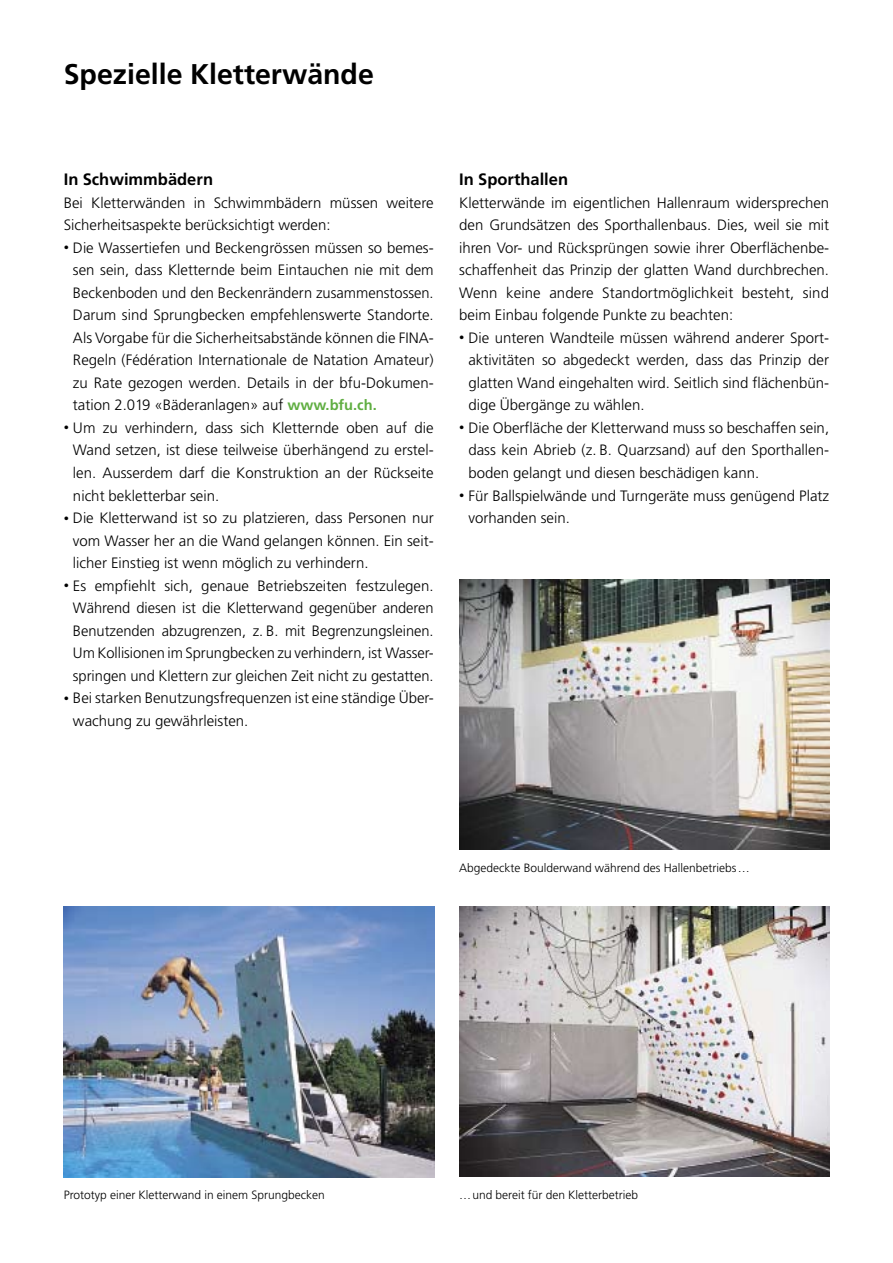
<style>
.page{position:relative;width:893px;height:1263px;background:#fff}
.page>*{position:absolute;margin:0;border:0;box-sizing:border-box;transform-origin:0 0}
.t1{font:700 28.5px "Frutiger";color:#000}
.t2{font:700 16.5px "Frutiger";color:#000}
.t3{font:300 15px/22.5px "Frutiger";color:#000;text-align:justify}
.t4{font:300 12px "Frutiger";color:#000}
.s1{font-size:10.5px}
.s2{font-weight:700;font-size:14.7px;color:#60ae42}
</style>
<div class="page">
<img style="left:459px;top:579px;width:370px;height:271px">
<img style="left:459px;top:906px;width:370px;height:271px">
<img style="left:64px;top:906px;width:371px;height:271px">
<h1 class="t1" style="left:64px;top:57px;width:312px">Spezielle Kletterwände</h1>
<p class="t2" style="left:64px;top:170px;width:151px">In Schwimmbädern</p>
<p class="t3" style="left:64px;top:191px;width:371px">Bei Kletterwänden in Schwimmbädern müssen weitere<br>Sicherheitsaspekte berücksichtigt werden:</p>
<p class="t3" style="left:73px;top:236px;width:362px;text-indent:-9px"><span class="s1">•</span> Die Wassertiefen und Beckengrössen müssen so bemes&shy;sen sein, dass Kletternde beim Eintauchen nie mit dem Beckenboden und den Beckenrändern zusammenstossen.<br>Darum sind Sprungbecken empfehlenswerte Standorte.<br>Als Vorgabe für die Sicherheitsabstände können die FINA-Regeln (Fédération Internationale de Natation Amateur) zu Rate gezogen werden. Details in der bfu-Dokumen&shy;tation 2.019 «Bäderanlagen» auf <span class="s2">www.bfu.ch.</span></p>
<p class="t3" style="left:73px;top:416px;width:362px;text-indent:-9px"><span class="s1">•</span> Um zu verhindern, dass sich Kletternde oben auf die Wand setzen, ist diese teilweise überhängend zu erstel&shy;len. Ausserdem darf die Konstruktion an der Rückseite nicht bekletterbar sein.</p>
<p class="t3" style="left:73px;top:507px;width:362px;text-indent:-9px"><span class="s1">•</span> Die Kletterwand ist so zu platzieren, dass Personen nur vom Wasser her an die Wand gelangen können. Ein seit&shy;licher Einstieg ist wenn möglich zu verhindern.</p>
<p class="t3" style="left:73px;top:574px;width:362px;text-indent:-9px"><span class="s1">•</span> Es empfiehlt sich, genaue Betriebszeiten festzulegen.<br>Während diesen ist die Kletterwand gegenüber anderen Benutzenden abzugrenzen, z. B. mit Begrenzungsleinen.<br>Um Kollisionen im Sprungbecken zu verhindern, ist Wasser&shy;springen und Klettern zur gleichen Zeit nicht zu gestatten.</p>
<p class="t3" style="left:73px;top:687px;width:362px;text-indent:-9px"><span class="s1">•</span> Bei starken Benutzungsfrequenzen ist eine ständige Über&shy;wachung zu gewährleisten.</p>
<p class="t2" style="left:459px;top:170px;width:110px">In Sporthallen</p>
<p class="t3" style="left:459px;top:191px;width:371px">Kletterwände im eigentlichen Hallenraum widersprechen den Grundsätzen des Sporthallenbaus. Dies, weil sie mit ihren Vor- und Rücksprüngen sowie ihrer Oberflächenbe&shy;schaffenheit das Prinzip der glatten Wand durchbrechen.<br>Wenn keine andere Standortmöglichkeit besteht, sind beim Einbau folgende Punkte zu beachten:</p>
<p class="t3" style="left:468px;top:326px;width:362px;text-indent:-9px"><span class="s1">•</span> Die unteren Wandteile müssen während anderer Sport&shy;aktivitäten so abgedeckt werden, dass das Prinzip der glatten Wand eingehalten wird. Seitlich sind flächenbün&shy;dige Übergänge zu wählen.</p>
<p class="t3" style="left:468px;top:416px;width:362px;text-indent:-9px"><span class="s1">•</span> Die Oberfläche der Kletterwand muss so beschaffen sein, dass kein Abrieb (z. B. Quarzsand) auf den Sporthallen&shy;boden gelangt und diesen beschädigen kann.</p>
<p class="t3" style="left:468px;top:484px;width:362px;text-indent:-9px"><span class="s1">•</span> Für Ballspielwände und Turngeräte muss genügend Platz vorhanden sein.</p>
<p class="t4" style="left:459px;top:861px;width:292px">Abgedeckte Boulderwand während des Hallenbetriebs…</p>
<p class="t4" style="left:64px;top:1188px;width:262px">Prototyp einer Kletterwand in einem Sprungbecken</p>
<p class="t4" style="left:459px;top:1188px;width:180px">…und bereit für den Kletterbetrieb</p>
</div>
